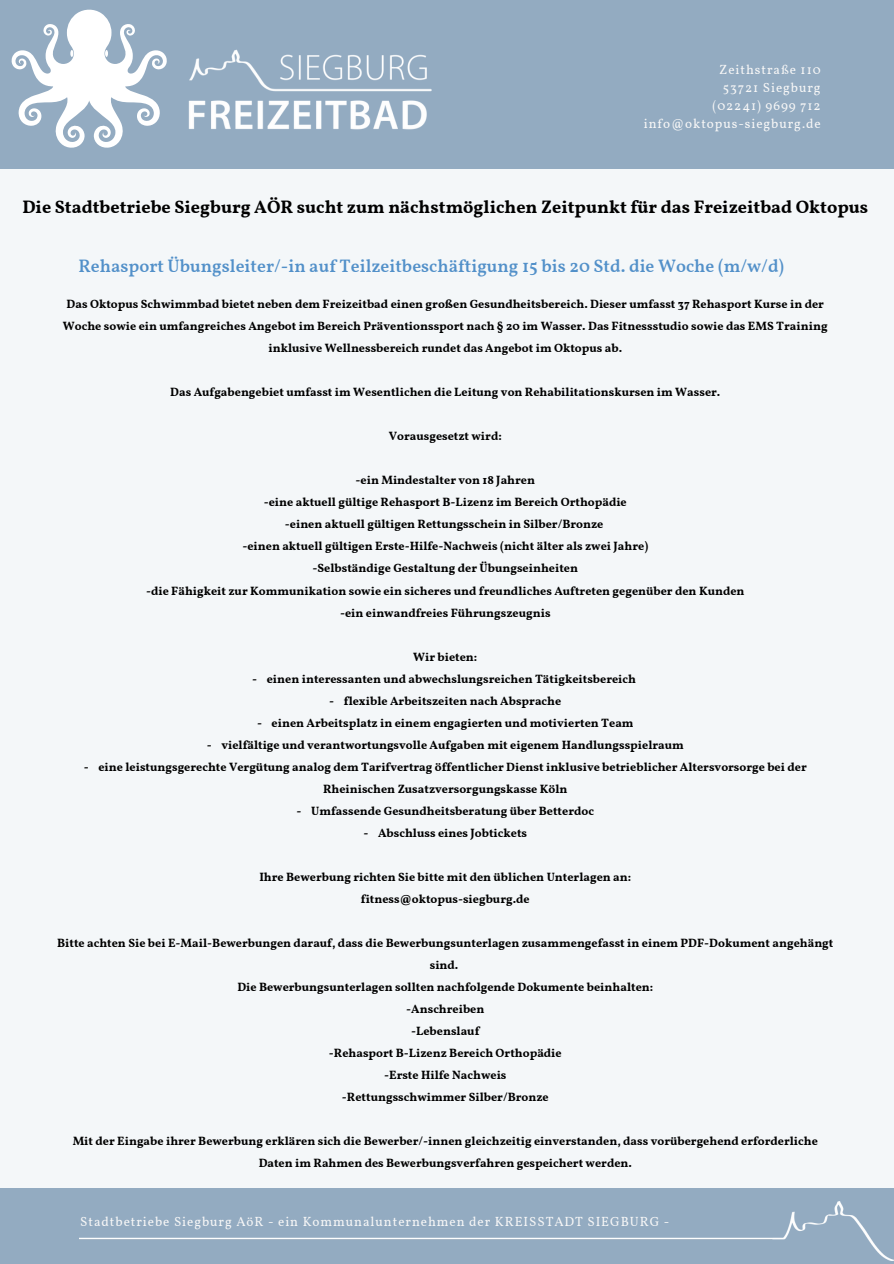
<style>
.page{position:relative;width:894px;height:1264px;background:#fff}
.page>*{position:absolute;margin:0;border:0;box-sizing:border-box;transform-origin:0 0}
.t1{font:700 18px "Vollkorn";color:#000}
.t2{font:600 18px "Vollkorn";color:#5290c9}
.t3{font:13.2px "Vollkorn";letter-spacing:.07em;color:#f7f7f7}
.t4{font:700 12px/22px "Vollkorn";color:#000;text-align:center}
</style>
<div class="page">
<div style="left:0;top:0;width:893px;height:1263px;background:#f4f7f9"></div>
<div style="left:0;top:1188px;width:893px;height:75px;background:#93abc1"></div>
<div style="left:0;top:0;width:893px;height:169px;background:#93abc1"></div>
<img style="left:188px;top:49px;width:243px;height:80px">
<svg style="left:11px;top:9px;width:156px;height:139px"></svg>
<img style="left:79px;top:1201px;width:814px;height:59px">
<p class="t3" style="left:718px;top:62px;width:103px">Zeithstraße 110</p>
<p class="t3" style="left:722px;top:80px;width:99px">53721 Siegburg</p>
<p class="t3" style="left:712px;top:98px;width:110px">(02241) 9699 712</p>
<p class="t3" style="left:643px;top:116px;width:178px">info@oktopus-siegburg.de</p>
<p class="t1" style="left:22px;top:195px;width:847px">Die Stadtbetriebe Siegburg AÖR sucht zum nächstmöglichen Zeitpunkt für das Freizeitbad Oktopus</p>
<p class="t2" style="left:78px;top:259px;width:707px">Rehasport Übungsleiter/-in auf Teilzeitbeschäftigung 15 bis 20 Std. die Woche (m/w/d)</p>
<p class="t4" style="left:63px;top:294px;width:766px">Das Oktopus Schwimmbad bietet neben dem Freizeitbad einen großen Gesundheitsbereich. Dieser umfasst 37 Rehasport Kurse in der<br>Woche sowie ein umfangreiches Angebot im Bereich Präventionssport nach § 20 im Wasser. Das Fitnessstudio sowie das EMS Training inklusive Wellnessbereich rundet das Angebot im Oktopus ab.</p>
<p class="t4" style="left:170px;top:382px;width:551px">Das Aufgabengebiet umfasst im Wesentlichen die Leitung von Rehabilitationskursen im Wasser.</p>
<p class="t4" style="left:388px;top:426px;width:114px">Vorausgesetzt wird:</p>
<p class="t4" style="left:355px;top:470px;width:181px">-ein Mindestalter von 18 Jahren</p>
<p class="t4" style="left:264px;top:492px;width:364px">-eine aktuell gültige Rehasport B-Lizenz im Bereich Orthopädie</p>
<p class="t4" style="left:285px;top:514px;width:320px">-einen aktuell gültigen Rettungsschein in Silber/Bronze</p>
<p class="t4" style="left:242px;top:536px;width:407px">-einen aktuell gültigen Erste-Hilfe-Nachweis (nicht älter als zwei Jahre)</p>
<p class="t4" style="left:312px;top:558px;width:267px">-Selbständige Gestaltung der Übungseinheiten</p>
<p class="t4" style="left:146px;top:580px;width:600px">-die Fähigkeit zur Kommunikation sowie ein sicheres und freundliches Auftreten gegenüber den Kunden</p>
<p class="t4" style="left:340px;top:602px;width:212px">-ein einwandfreies Führungszeugnis</p>
<p class="t4" style="left:413px;top:646px;width:66px">Wir bieten:</p>
<p class="t4" style="left:252px;top:668px;width:385px">- einen interessanten und abwechslungsreichen Tätigkeitsbereich</p>
<p class="t4" style="left:329px;top:690px;width:233px">- flexible Arbeitszeiten nach Absprache</p>
<p class="t4" style="left:257px;top:712px;width:378px">- einen Arbeitsplatz in einem engagierten und motivierten Team</p>
<p class="t4" style="left:207px;top:734px;width:478px">- vielfältige und verantwortungsvolle Aufgaben mit eigenem Handlungsspielraum</p>
<p class="t4" style="left:84px;top:756px;width:724px">- eine leistungsgerechte Vergütung analog dem Tarifvertrag öffentlicher Dienst inklusive betrieblicher Altersvorsorge bei der<br>Rheinischen Zusatzversorgungskasse Köln</p>
<p class="t4" style="left:296px;top:800px;width:299px">- Umfassende Gesundheitsberatung über Betterdoc</p>
<p class="t4" style="left:363px;top:822px;width:165px">- Abschluss eines Jobtickets</p>
<p class="t4" style="left:259px;top:866px;width:373px">Ihre Bewerbung richten Sie bitte mit den üblichen Unterlagen an:</p>
<p class="t4" style="left:361px;top:888px;width:170px">fitness@oktopus-siegburg.de</p>
<p class="t4" style="left:57px;top:932px;width:777px">Bitte achten Sie bei E-Mail-Bewerbungen darauf, dass die Bewerbungsunterlagen zusammengefasst in einem PDF-Dokument angehängt sind.</p>
<p class="t4" style="left:237px;top:976px;width:417px">Die Bewerbungsunterlagen sollten nachfolgende Dokumente beinhalten:</p>
<p class="t4" style="left:406px;top:998px;width:80px">-Anschreiben</p>
<p class="t4" style="left:411px;top:1021px;width:70px">-Lebenslauf</p>
<p class="t4" style="left:329px;top:1043px;width:234px">-Rehasport B-Lizenz Bereich Orthopädie</p>
<p class="t4" style="left:384px;top:1065px;width:124px">-Erste Hilfe Nachweis</p>
<p class="t4" style="left:342px;top:1087px;width:208px">-Rettungsschwimmer Silber/Bronze</p>
<p class="t4" style="left:73px;top:1131px;width:746px">Mit der Eingabe ihrer Bewerbung erklären sich die Bewerber/-innen gleichzeitig einverstanden, dass vorübergehend erforderliche<br>Daten im Rahmen des Bewerbungsverfahren gespeichert werden.</p>
<p class="t3" style="left:80px;top:1213px;width:590px">Stadtbetriebe Siegburg AöR - ein Kommunalunternehmen der KREISSTADT SIEGBURG -</p>
</div>
